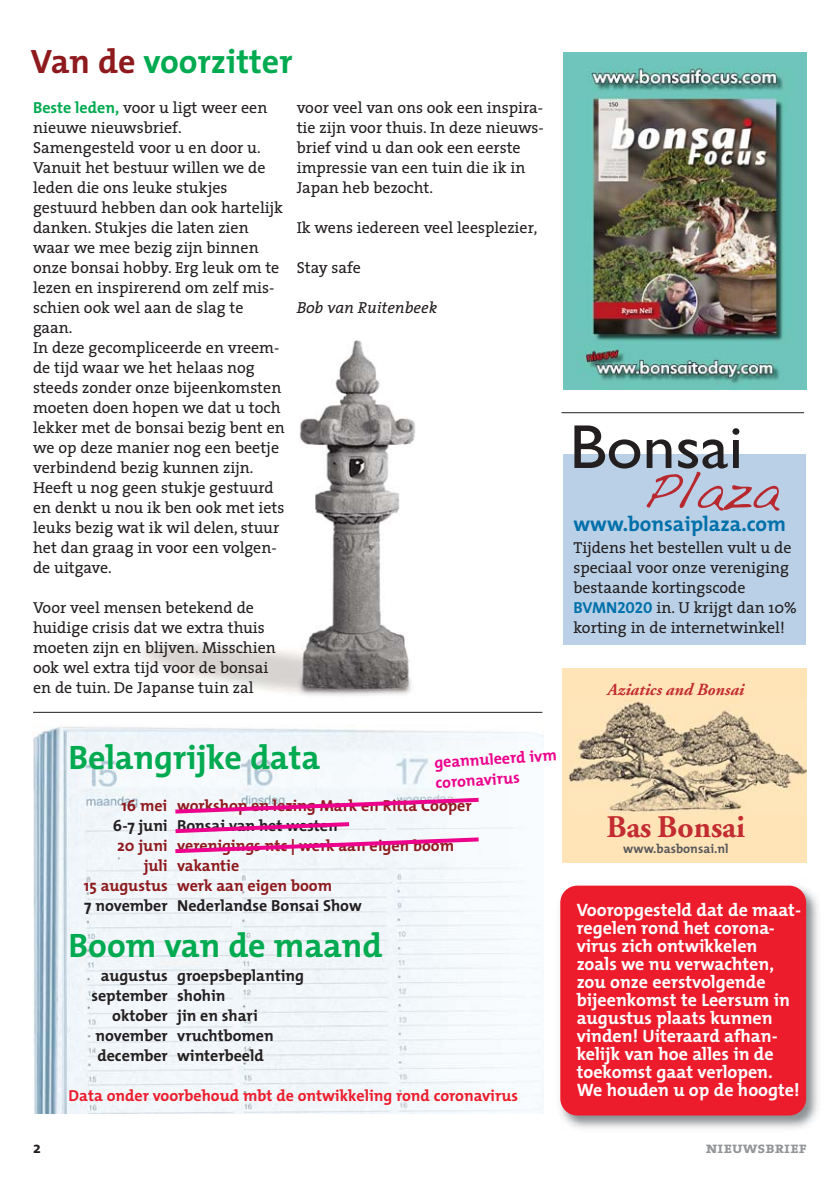
<style>
.page{position:relative;width:840px;height:1190px;background:#fff}
.page>*{position:absolute;margin:0;border:0;box-sizing:border-box;transform-origin:0 0}
.t1{font:62.4px "Gill Sans";color:#231f20;scale:1.05 1}
.t2{font:700 34px "The Mix";color:#00aa50}
.t3{font:700 31.4px "Adobe Garamond";color:#c32c30}
.t4{font:700 21px "The Mix";color:#0070aa}
.t5{font:700 18px/18px "The Mix";color:#fff}
.t6{font:italic 700 17px "Adobe Garamond";color:#c32c30}
.t7{font:16px/20px "The Serif";color:#231f20}
.t8{font:700 16px "The Mix";color:#231f20}
.t9{font:700 16px "The Mix";color:#8e1a1d}
.t10{font:700 16px "The Mix";color:#ed1c2c}
.t11{font:700 16px/19.8px "The Mix";color:#ec008c}
.t12{font:italic 16px "The Serif";color:#231f20}
.t13{font:16px "The Serif Bold Caps";color:#939598}
.t14{font:700 12.8px "The Mix";color:#58595b}
.s1{color:#8e1a1d}
.s2{font-family:"The Mix";font-weight:700;color:#00aa50}
.s3{font-family:"The Mix";font-weight:700;color:#0070aa}
.s4{font-family:"The Serif Bold Caps";color:#0070aa}
</style>
<div class="page">
<img style="left:139px;top:341px;width:277px;height:355px">
<img style="left:33px;top:726px;width:510px;height:388px">
<hr style="left:33px;top:712px;width:509px;height:1px;background:#231f20">
<div style="left:562px;top:669px;width:245px;height:194px;background:#ffe4b8"></div>
<img style="left:569px;top:699px;width:238px;height:114px">
<img style="left:563px;top:53px;width:244px;height:336px">
<div style="left:563px;top:454px;width:243px;height:191px;background:#bad0e6"></div>
<svg style="left:646px;top:472px;width:134px;height:39px"></svg>
<hr style="left:562px;top:412px;width:242px;height:1px;background:#231f20">
<svg style="left:171px;top:796px;width:312px;height:59px"></svg>
<img style="left:560px;top:885px;width:259px;height:244px">
<div style="left:560px;top:886px;width:246px;height:230px;background:#ed1c2c;border-radius:17px"></div>
<h2 class="t2" style="left:31px;top:49px;width:263px"><span class="s1">Van de</span> voorzitter</h2>
<p class="t7" style="left:33px;top:100px;width:253px"><span class="s2">Beste leden,</span> voor u ligt weer een nieuwe nieuwsbrief.<br>Samengesteld voor u en door u.<br>Vanuit het bestuur willen we de leden die ons leuke stukjes gestuurd hebben dan ook hartelijk danken. Stukjes die laten zien waar we mee bezig zijn binnen onze bonsai hobby. Erg leuk om te lezen en inspirerend om zelf mis&shy;schien ook wel aan de slag te gaan.<br>In deze gecompliceerde en vreem&shy;de tijd waar we het helaas nog steeds zonder onze bijeenkomsten moeten doen hopen we dat u toch lekker met de bonsai bezig bent en we op deze manier nog een beetje verbindend bezig kunnen zijn.<br>Heeft u nog geen stukje gestuurd en denkt u nou ik ben ook met iets leuks bezig wat ik wil delen, stuur het dan graag in voor een volgen&shy;de uitgave.</p>
<p class="t7" style="left:33px;top:600px;width:244px">Voor veel mensen betekend de huidige crisis dat we extra thuis moeten zijn en blijven. Misschien ook wel extra tijd voor de bonsai en de tuin. De Japanse tuin zal</p>
<p class="t7" style="left:297px;top:100px;width:249px">voor veel van ons ook een inspira&shy;tie zijn voor thuis. In deze nieuws&shy;brief vind u dan ook een eerste impressie van een tuin die ik in<br>Japan heb bezocht.</p>
<p class="t7" style="left:297px;top:220px;width:242px">Ik wens iedereen veel leesplezier,</p>
<p class="t7" style="left:297px;top:260px;width:66px">Stay safe</p>
<p class="t12" style="left:297px;top:301px;width:142px">Bob van Ruitenbeek</p>
<h1 class="t1" style="left:570px;top:425px;width:167px">Bonsai</h1>
<h3 class="t4" style="left:573px;top:516px;width:214px">www.bonsaiplaza.com</h3>
<p class="t7" style="left:573px;top:540px;width:225px">Tijdens het bestellen vult u de speciaal voor onze vereniging bestaande kortingscode<br><span class="s3">BVMN</span><span class="s4">2020</span> in. U krijgt dan 10% korting in de internetwinkel!</p>
<p class="t6" style="left:608px;top:682px;width:138px">Aziatics and Bonsai</p>
<h2 class="t2" style="left:69px;top:744px;width:253px">Belangrijke data</h2>
<p class="t9" style="left:121px;top:799px;width:352px">16 mei workshop en lezing Mark en Ritta Cooper</p>
<p class="t8" style="left:113px;top:819px;width:226px">6-7 juni Bonsai van het westen</p>
<p class="t9" style="left:117px;top:839px;width:338px">20 juni verenigings ntc | werk aan eigen boom</p>
<p class="t9" style="left:144px;top:859px;width:97px">juli vakantie</p>
<p class="t9" style="left:84px;top:879px;width:250px">15 augustus werk aan eigen boom</p>
<p class="t8" style="left:84px;top:899px;width:279px">7 november Nederlandse Bonsai Show</p>
<h2 class="t2" style="left:69px;top:932px;width:315px">Boom van de maand</h2>
<p class="t8" style="left:101px;top:969px;width:205px">augustus groepsbeplanting</p>
<p class="t8" style="left:91px;top:989px;width:136px">september shohin</p>
<p class="t8" style="left:112px;top:1009px;width:147px">oktober jin en shari</p>
<p class="t8" style="left:95px;top:1029px;width:180px">november vruchtbomen</p>
<p class="t8" style="left:97px;top:1049px;width:168px">december winterbeeld</p>
<p class="t10" style="left:69px;top:1089px;width:451px">Data onder voorbehoud mbt de ontwikkeling rond coronavirus</p>
<p class="t11" style="left:434px;top:755px;width:124px;rotate:-4deg">geannuleerd ivm coronavirus</p>
<h3 class="t3" style="left:607px;top:814px;width:140px">Bas Bonsai</h3>
<p class="t14" style="left:623px;top:843px;width:107px">www.basbonsai.nl</p>
<p class="t5" style="left:577px;top:902px;width:226px">Vooropgesteld dat de maat&shy;regelen rond het corona - virus zich ontwikkelen zoals we nu verwachten, zou onze eerstvolgende bijeenkomst te Leersum in augustus plaats kunnen vinden! Uiteraard afhan - kelijk van hoe alles in de toekomst gaat verlopen.<br>We houden u op de hoogte!</p>
<p class="t8" style="left:33px;top:1141px;width:9px">2</p>
<p class="t13" style="left:706px;top:1138px;width:103px">nieuwsbrief</p>
</div>
